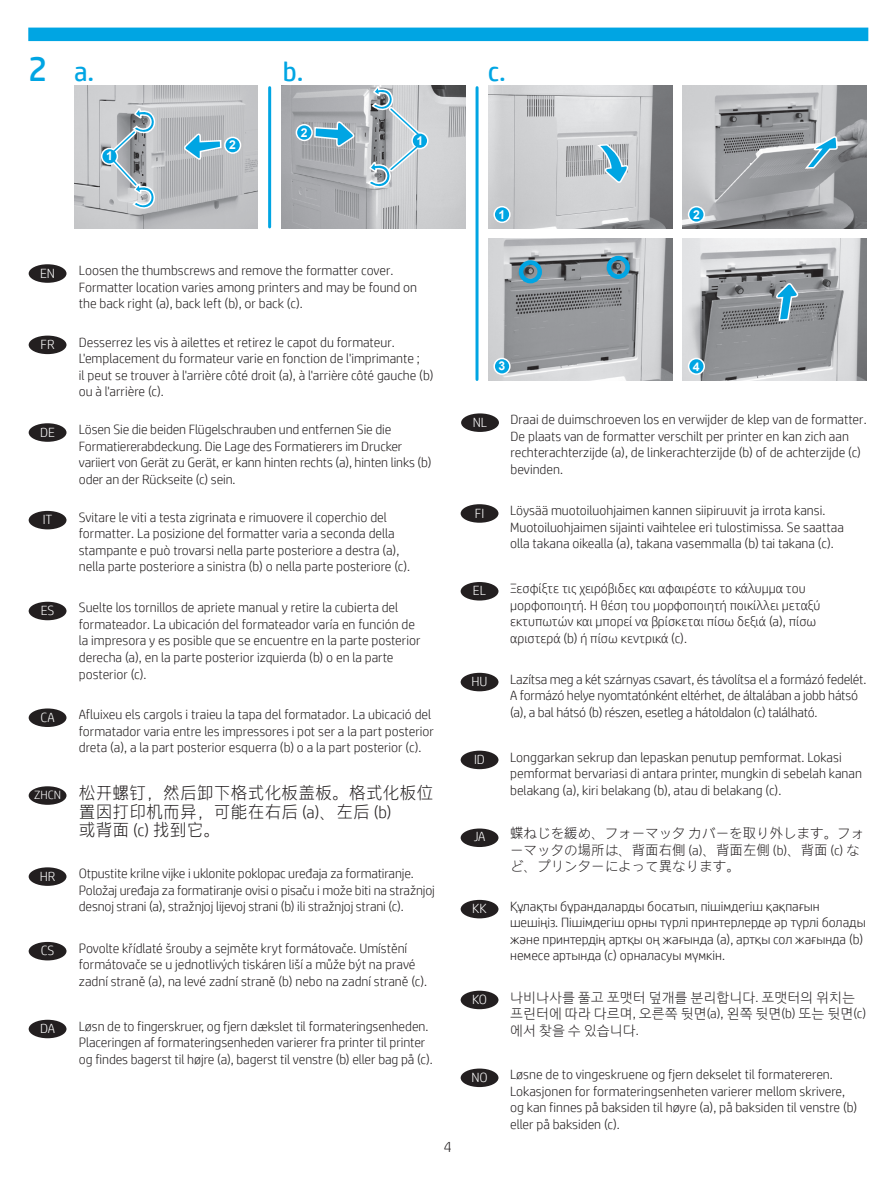
<style>
.page{position:relative;width:895px;height:1190px;background:#fff}
.page>*{position:absolute;margin:0;border:0;box-sizing:border-box;transform-origin:0 0}
.t1{font:27px "HP Simplified";color:#00a5e3}
.t2{font:300 16.8px/18.8px "HP Simplified Hans";color:#231f20}
.t3{font:300 15px "HP Simplified";color:#231f20}
.t4{font:300 13.5px/16.5px "HP Simplified";color:#231f20}
.t5{font:300 13.5px/16.5px "HP Simplified Jpan";color:#231f20}
.t6{font:300 13.5px/16.5px "HP Simplified Hangeul";color:#231f20}
.t7{font:300 13.35px "HP Simplified";color:#fff}
.t8{font:700 12.15px "Arial";color:#fff}
.t9{font:300 12px "HP Simplified";color:#fff}
.s1{font-size:36px}
.s2{font-family:"HP Simplified"}
</style>
<div class="page">
<div style="left:28px;top:28px;width:839px;height:13px;background:#00a5e3"></div>
<img style="left:488px;top:86px;width:184px;height:142px">
<svg style="left:596px;top:143px;width:31px;height:40px"></svg>
<img style="left:74px;top:86px;width:184px;height:142px">
<svg style="left:184px;top:131px;width:38px;height:29px"></svg>
<div style="left:102px;top:148px;width:15px;height:16px;background:#00a5e3;border-radius:50%"></div>
<div style="left:101px;top:148px;width:17px;height:17px;border:2px solid #fff;border-radius:50%"></div>
<div style="left:225px;top:137px;width:15px;height:16px;background:#00a5e3;border-radius:50%"></div>
<div style="left:224px;top:137px;width:17px;height:17px;border:2px solid #fff;border-radius:50%"></div>
<img style="left:488px;top:238px;width:184px;height:142px">
<svg style="left:516px;top:253px;width:115px;height:32px"></svg>
<img style="left:682px;top:86px;width:184px;height:142px">
<svg style="left:802px;top:136px;width:36px;height:33px"></svg>
<img style="left:281px;top:86px;width:184px;height:142px">
<svg style="left:313px;top:121px;width:43px;height:28px"></svg>
<div style="left:411px;top:132px;width:17px;height:17px;border:2px solid #fff;border-radius:50%"></div>
<div style="left:296px;top:125px;width:16px;height:15px;background:#00a5e3;border-radius:50%"></div>
<div style="left:295px;top:124px;width:18px;height:17px;border:2px solid #fff;border-radius:50%"></div>
<img style="left:682px;top:238px;width:184px;height:142px">
<svg style="left:775px;top:283px;width:22px;height:39px"></svg>
<div style="left:688px;top:207px;width:16px;height:15px;background:#00a5e3;border-radius:50%"></div>
<div style="left:687px;top:206px;width:17px;height:17px;border:2px solid #fff;border-radius:50%"></div>
<div style="left:494px;top:207px;width:15px;height:15px;background:#00a5e3;border-radius:50%"></div>
<div style="left:493px;top:206px;width:17px;height:17px;border:2px solid #fff;border-radius:50%"></div>
<svg style="left:494px;top:358px;width:15px;height:16px"></svg>
<div style="left:493px;top:357px;width:17px;height:18px;border:2px solid #fff;border-radius:50%"></div>
<svg style="left:688px;top:358px;width:16px;height:16px"></svg>
<div style="left:687px;top:357px;width:17px;height:18px;border:2px solid #fff;border-radius:50%"></div>
<hr style="left:268px;top:88px;width:3px;height:139px;background:#00a5e3">
<hr style="left:475px;top:88px;width:3px;height:291px;background:#00a5e3">
<div style="left:29px;top:264px;width:37px;height:19px;background:#231f20;border-radius:50%"></div>
<div style="left:29px;top:335px;width:37px;height:19px;background:#231f20;border-radius:50%"></div>
<div style="left:29px;top:423px;width:37px;height:18px;background:#231f20;border-radius:50%"></div>
<div style="left:29px;top:511px;width:37px;height:18px;background:#231f20;border-radius:50%"></div>
<div style="left:29px;top:601px;width:37px;height:19px;background:#231f20;border-radius:50%"></div>
<div style="left:29px;top:708px;width:37px;height:18px;background:#231f20;border-radius:50%"></div>
<div style="left:29px;top:786px;width:37px;height:18px;background:#231f20;border-radius:50%"></div>
<div style="left:29px;top:867px;width:37px;height:18px;background:#231f20;border-radius:50%"></div>
<div style="left:29px;top:941px;width:37px;height:19px;background:#231f20;border-radius:50%"></div>
<div style="left:29px;top:1019px;width:37px;height:18px;background:#231f20;border-radius:50%"></div>
<div style="left:461px;top:413px;width:37px;height:19px;background:#231f20;border-radius:50%"></div>
<div style="left:460px;top:504px;width:38px;height:18px;background:#231f20;border-radius:50%"></div>
<div style="left:460px;top:582px;width:38px;height:18px;background:#231f20;border-radius:50%"></div>
<div style="left:460px;top:672px;width:38px;height:19px;background:#231f20;border-radius:50%"></div>
<div style="left:460px;top:750px;width:38px;height:19px;background:#231f20;border-radius:50%"></div>
<div style="left:460px;top:828px;width:38px;height:18px;background:#231f20;border-radius:50%"></div>
<div style="left:460px;top:899px;width:38px;height:19px;background:#231f20;border-radius:50%"></div>
<div style="left:460px;top:990px;width:38px;height:18px;background:#231f20;border-radius:50%"></div>
<div style="left:460px;top:1068px;width:38px;height:18px;background:#231f20;border-radius:50%"></div>
<svg style="left:106px;top:86px;width:50px;height:127px"></svg>
<svg style="left:366px;top:86px;width:61px;height:106px"></svg>
<svg style="left:498px;top:361px;width:6px;height:9px"></svg>
<svg style="left:692px;top:361px;width:7px;height:9px"></svg>
<h1 class="t1" style="left:28px;top:54px;width:67px"><span class="s1">2</span> a.</h1>
<h1 class="t1" style="left:282px;top:54px;width:22px">b.</h1>
<h1 class="t1" style="left:487px;top:54px;width:20px">c.</h1>
<p class="t8" style="left:692px;top:206px;width:8px">2</p>
<p class="t7" style="left:40px;top:264px;width:17px">EN</p>
<p class="t4" style="left:79px;top:262px;width:339px">Loosen the thumbscrews and remove the formatter cover.<br>Formatter location varies among printers and may be found on the back right (a), back left (b), or back (c).</p>
<p class="t7" style="left:41px;top:335px;width:15px">FR</p>
<p class="t4" style="left:79px;top:333px;width:356px">Desserrez les vis à ailettes et retirez le capot du formateur.<br>L'emplacement du formateur varie en fonction de l'imprimante ;<br>il peut se trouver à l'arrière côté droit (a), à l'arrière côté gauche (b) ou à l'arrière (c).</p>
<p class="t7" style="left:40px;top:423px;width:16px">DE</p>
<p class="t4" style="left:79px;top:421px;width:354px">Lösen Sie die beiden Flügelschrauben und entfernen Sie die Formatiererabdeckung. Die Lage des Formatierers im Drucker variiert von Gerät zu Gerät, er kann hinten rechts (a), hinten links (b) oder an der Rückseite (c) sein.</p>
<p class="t7" style="left:43px;top:511px;width:11px">IT</p>
<p class="t4" style="left:79px;top:508px;width:333px">Svitare le viti a testa zigrinata e rimuovere il coperchio del formatter. La posizione del formatter varia a seconda della stampante e può trovarsi nella parte posteriore a destra (a), nella parte posteriore a sinistra (b) o nella parte posteriore (c).</p>
<p class="t7" style="left:41px;top:601px;width:15px">ES</p>
<p class="t4" style="left:79px;top:599px;width:343px">Suelte los tornillos de apriete manual y retire la cubierta del formateador. La ubicación del formateador varía en función de la impresora y es posible que se encuentre en la parte posterior derecha (a), en la parte posterior izquierda (b) o en la parte posterior (c).</p>
<p class="t7" style="left:41px;top:708px;width:16px">CA</p>
<p class="t4" style="left:79px;top:706px;width:356px">Afluixeu els cargols i traieu la tapa del formatador. La ubicació del formatador varia entre les impressores i pot ser a la part posterior dreta (a), a la part posterior esquerra (b) o a la part posterior (c).</p>
<p class="t2" style="left:79px;top:783px;width:356px">松开螺钉，然后卸下格式化板盖板。格式化板位置因打印机而异，可能在右后 <span class="s2">(a)</span>、左后 <span class="s2">(b)<br></span>或背面 <span class="s2">(c)</span> 找到它。</p>
<p class="t9" style="left:34px;top:787px;width:29px">ZHCN</p>
<p class="t7" style="left:40px;top:867px;width:17px">HR</p>
<p class="t4" style="left:79px;top:864px;width:357px">Otpustite krilne vijke i uklonite poklopac uređaja za formatiranje.<br>Položaj uređaja za formatiranje ovisi o pisaču i može biti na stražnjoj desnoj strani (a), stražnjoj lijevoj strani (b) ili stražnjoj strani (c).</p>
<p class="t7" style="left:41px;top:941px;width:15px">CS</p>
<p class="t4" style="left:79px;top:939px;width:349px">Povolte křídlaté šrouby a sejměte kryt formátovače. Umístění formátovače se u jednotlivých tiskáren liší a může být na pravé zadní straně (a), na levé zadní straně (b) nebo na zadní straně (c).</p>
<p class="t7" style="left:40px;top:1019px;width:17px">DA</p>
<p class="t4" style="left:79px;top:1017px;width:355px">Løsn de to fingerskruer, og fjern dækslet til formateringsenheden.<br>Placeringen af formateringsenheden varierer fra printer til printer og findes bagerst til højre (a), bagerst til venstre (b) eller bag på (c).</p>
<p class="t3" style="left:443px;top:1136px;width:10px">4</p>
<p class="t7" style="left:472px;top:413px;width:16px">NL</p>
<p class="t4" style="left:510px;top:411px;width:357px">Draai de duimschroeven los en verwijder de klep van de formatter.<br>De plaats van de formatter verschilt per printer en kan zich aan rechterachterzijde (a), de linkerachterzijde (b) of de achterzijde (c) bevinden.</p>
<p class="t4" style="left:510px;top:501px;width:335px">Löysää muotoiluohjaimen kannen siipiruuvit ja irrota kansi.<br>Muotoiluohjaimen sijainti vaihtelee eri tulostimissa. Se saattaa olla takana oikealla (a), takana vasemmalla (b) tai takana (c).</p>
<p class="t7" style="left:474px;top:504px;width:11px">FI</p>
<p class="t7" style="left:472px;top:582px;width:15px">EL</p>
<p class="t4" style="left:510px;top:579px;width:311px">Ξεσφίξτε τις χειρόβιδες και αφαιρέστε το κάλυμμα του μορφοποιητή. Η θέση του μορφοποιητή ποικίλλει μεταξύ εκτυπωτών και μπορεί να βρίσκεται πίσω δεξιά (a), πίσω αριστερά (b) ή πίσω κεντρικά (c).</p>
<p class="t4" style="left:510px;top:670px;width:357px">Lazítsa meg a két szárnyas csavart, és távolítsa el a formázó fedelét.<br>A formázó helye nyomtatónként eltérhet, de általában a jobb hátsó (a), a bal hátsó (b) részen, esetleg a hátoldalon (c) található.</p>
<p class="t7" style="left:471px;top:672px;width:18px">HU</p>
<p class="t7" style="left:474px;top:750px;width:12px">ID</p>
<p class="t4" style="left:510px;top:748px;width:353px">Longgarkan sekrup dan lepaskan penutup pemformat. Lokasi pemformat bervariasi di antara printer, mungkin di sebelah kanan belakang (a), kiri belakang (b), atau di belakang (c).</p>
<p class="t7" style="left:473px;top:827px;width:13px">JA</p>
<p class="t5" style="left:510px;top:825px;width:355px">蝶ねじを緩め、フォーマッタ カバーを取り外します。フォーマッタの場所は、背面右側 <span class="s2">(a)</span>、背面左側 <span class="s2">(b)</span>、背面 <span class="s2">(c)</span> など、プリンターによって異なります。</p>
<p class="t7" style="left:472px;top:899px;width:16px">KK</p>
<p class="t4" style="left:510px;top:897px;width:357px">Құлақты бұрандаларды босатып, пішімдегіш қақпағын шешіңіз. Пішімдегіш орны түрлі принтерлерде әр түрлі болады және принтердің артқы оң жағында (a), артқы сол жағында (b) немесе артында (c) орналасуы мүмкін.</p>
<p class="t7" style="left:472px;top:990px;width:16px">KO</p>
<p class="t6" style="left:510px;top:987px;width:357px">나비나사를 풀고 포맷터 덮개를 분리합니다<span class="s2">.</span> 포맷터의 위치는 프린터에 따라 다르며, 오른쪽 뒷면<span class="s2">(a)</span>, 왼쪽 뒷면<span class="s2">(b)</span> 또는 뒷면<span class="s2">(c) </span>에서 찾을 수 있습니다<span class="s2">.</span></p>
<p class="t7" style="left:471px;top:1068px;width:18px">NO</p>
<p class="t4" style="left:510px;top:1065px;width:348px">Løsne de to vingeskruene og fjern dekselet til formatereren.<br>Lokasjonen for formateringsenheten varierer mellom skrivere, og kan finnes på baksiden til høyre (a), på baksiden til venstre (b) eller på baksiden (c).</p>
</div>
